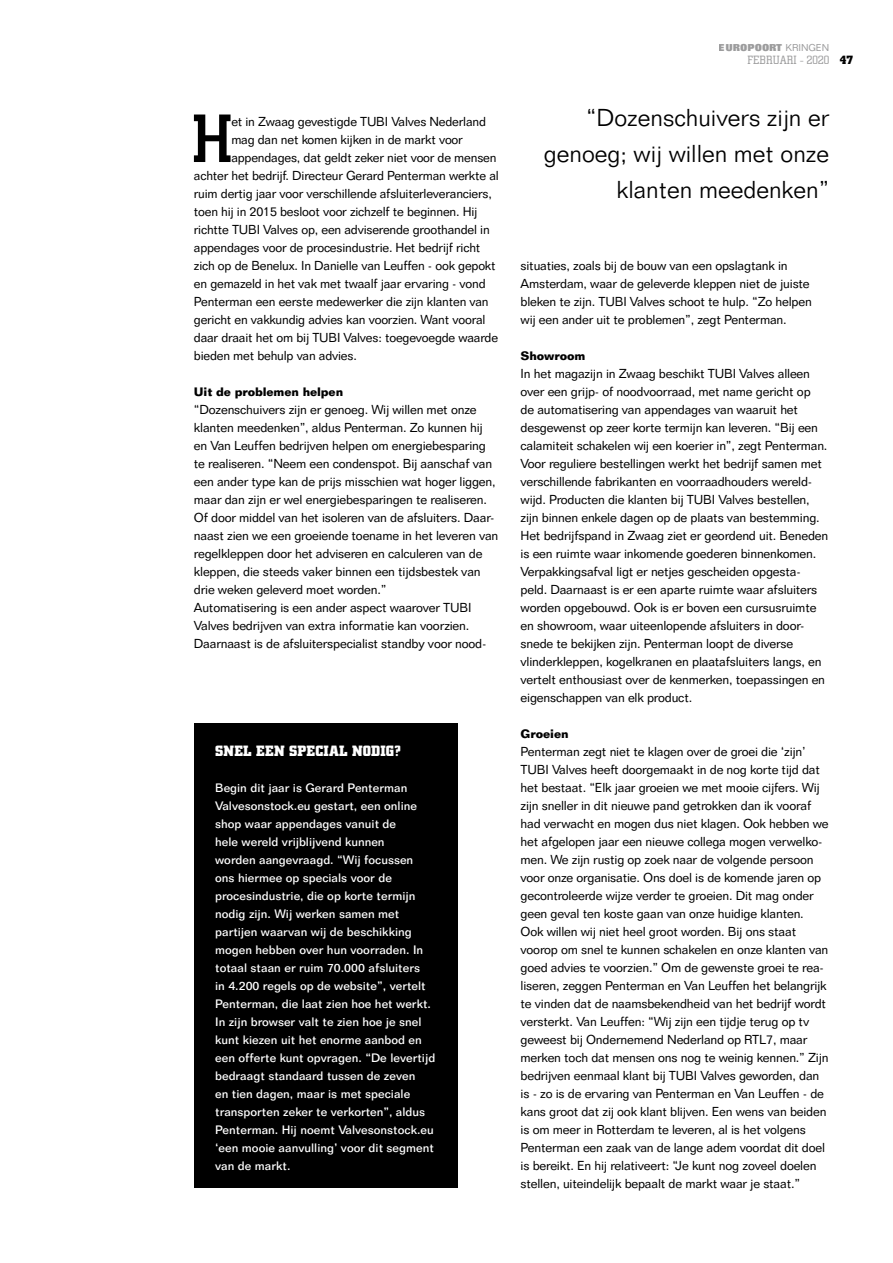
<style>
.page{position:relative;width:893px;height:1263px;background:#fff}
.page>*{position:absolute;margin:0;border:0;box-sizing:border-box;transform-origin:0 0}
.t1{font:500 68.4px "Square Slabserif 711 BT";color:#000}
.t2{font:300 24px/36px "Folio BT";color:#000;text-align:right}
.t3{font:700 15px "Square Slabserif 711 BT";letter-spacing:.01em;color:#fff}
.t4{font:12.75px/18px "Folio BT";letter-spacing:-.015em;color:#000}
.t5{font:500 12px/18px "Folio BT";color:#fff}
.t6{font:700 12px "Folio BT";letter-spacing:-.01em;color:#000}
.t7{font:300 12px "Square Slabserif 711 BT";letter-spacing:.01em;color:#9c9c9d}
.t8{font:800 9.75px "Folio BT";letter-spacing:-.01em;color:#9c9c9d}
.s1{font-weight:400}
.s2{font-weight:700;color:#000}
</style>
<div class="page">
<div style="left:194px;top:723px;width:263px;height:465px;background:#000"></div>
<h1 class="t1" style="left:192px;top:96px;width:41px">H</h1>
<p class="t4" style="left:231px;top:112px;width:256px">et in Zwaag gevestigde TUBI Valves Nederland</p>
<p class="t4" style="left:231px;top:130px;width:233px">mag dan net komen kijken in de markt voor</p>
<p class="t4" style="left:231px;top:148px;width:267px">appendages, dat geldt zeker niet voor de mensen</p>
<p class="t4" style="left:194px;top:166px;width:306px">achter het bedrijf. Directeur Gerard Penterman werkte al</p>
<p class="t4" style="left:194px;top:184px;width:300px">ruim dertig jaar voor verschillende afsluiterleveranciers,</p>
<p class="t4" style="left:194px;top:202px;width:285px">toen hij in 2015 besloot voor zichzelf te beginnen. Hij</p>
<p class="t4" style="left:194px;top:220px;width:297px">richtte TUBI Valves op, een adviserende groothandel in</p>
<p class="t4" style="left:194px;top:238px;width:288px">appendages voor de procesindustrie. Het bedrijf richt</p>
<p class="t4" style="left:194px;top:256px;width:303px">zich op de Benelux. In Danielle van Leuffen - ook gepokt</p>
<p class="t4" style="left:194px;top:274px;width:293px">en gemazeld in het vak met twaalf jaar ervaring - vond</p>
<p class="t4" style="left:194px;top:292px;width:296px">Penterman een eerste medewerker die zijn klanten van</p>
<p class="t4" style="left:194px;top:310px;width:293px">gericht en vakkundig advies kan voorzien. Want vooral</p>
<p class="t4" style="left:194px;top:328px;width:306px">daar draait het om bij TUBI Valves: toegevoegde waarde</p>
<p class="t4" style="left:194px;top:346px;width:164px">bieden met behulp van advies.</p>
<p class="t6" style="left:194px;top:384px;width:151px">Uit de problemen helpen</p>
<p class="t4" style="left:194px;top:400px;width:306px">“Dozenschuivers zijn er genoeg. Wij willen met onze klanten meedenken”, aldus Penterman. Zo kunnen hij en Van Leuffen bedrijven helpen om energiebesparing te realiseren. “Neem een condenspot. Bij aanschaf van een ander type kan de prijs misschien wat hoger liggen, maar dan zijn er wel energiebesparingen te realiseren.<br>Of door middel van het isoleren van de afsluiters. Daar&shy;naast zien we een groeiende toename in het leveren van regelkleppen door het adviseren en calculeren van de kleppen, die steeds vaker binnen een tijdsbestek van drie weken geleverd moet worden.”<br>Automatisering is een ander aspect waarover TUBI Valves bedrijven van extra informatie kan voorzien.<br>Daarnaast is de afsluiterspecialist standby voor nood-</p>
<p class="t3" style="left:215px;top:742px;width:188px">SNEL EEN SPECIAL NODIG?</p>
<p class="t5" style="left:215px;top:779px;width:222px">Begin dit jaar is Gerard Penterman Valvesonstock.eu gestart, een online shop waar appendages vanuit de<br>hele wereld vrijblijvend kunnen<br>worden aangevraagd. “Wij focussen ons hiermee op specials voor de procesindustrie, die op korte termijn nodig zijn. Wij werken samen met partijen waarvan wij de beschikking mogen hebben over hun voorraden. In totaal staan er ruim 70.000 afsluiters<br>in 4.200 regels op de website”, vertelt Penterman, die laat zien hoe het werkt.<br>In zijn browser valt te zien hoe je snel kunt kiezen uit het enorme aanbod en een offerte kunt opvragen. “De levertijd bedraagt standaard tussen de zeven<br>en tien dagen, maar is met speciale transporten zeker te verkorten”, aldus Penterman. Hij noemt Valvesonstock.eu ‘een mooie aanvulling’ voor dit segment van de markt.</p>
<p class="t8" style="left:719px;top:41px;width:112px">EUROPOORT <span class="s1">KRINGEN</span></p>
<p class="t7" style="left:747px;top:53px;width:107px">FEBRUARI - 2020 <span class="s2">47</span></p>
<h2 class="t2" style="left:544px;top:99px;width:287px">“Dozenschuivers zijn er genoeg; wij willen met onze klanten meedenken”</h2>
<p class="t4" style="left:521px;top:256px;width:293px">situaties, zoals bij de bouw van een opslagtank in Amsterdam, waar de geleverde kleppen niet de juiste bleken te zijn. TUBI Valves schoot te hulp. “Zo helpen wij een ander uit te problemen”, zegt Penterman.</p>
<p class="t6" style="left:521px;top:348px;width:66px">Showroom</p>
<p class="t4" style="left:521px;top:364px;width:309px">In het magazijn in Zwaag beschikt TUBI Valves alleen over een grijp- of noodvoorraad, met name gericht op<br>de automatisering van appendages van waaruit het desgewenst op zeer korte termijn kan leveren. “Bij een calamiteit schakelen wij een koerier in”, zegt Penterman.<br>Voor reguliere bestellingen werkt het bedrijf samen met verschillende fabrikanten en voorraadhouders wereld&shy;wijd. Producten die klanten bij TUBI Valves bestellen, zijn binnen enkele dagen op de plaats van bestemming.<br>Het bedrijfspand in Zwaag ziet er geordend uit. Beneden is een ruimte waar inkomende goederen binnenkomen.<br>Verpakkingsafval ligt er netjes gescheiden opgesta&shy;peld. Daarnaast is er een aparte ruimte waar afsluiters worden opgebouwd. Ook is er boven een cursusruimte en showroom, waar uiteenlopende afsluiters in door&shy;snede te bekijken zijn. Penterman loopt de diverse vlinderkleppen, kogelkranen en plaatafsluiters langs, en vertelt enthousiast over de kenmerken, toepassingen en eigenschappen van elk product.</p>
<p class="t6" style="left:521px;top:726px;width:50px">Groeien</p>
<p class="t4" style="left:521px;top:742px;width:310px">Penterman zegt niet te klagen over de groei die ‘zijn’ TUBI Valves heeft doorgemaakt in de nog korte tijd dat het bestaat. “Elk jaar groeien we met mooie cijfers. Wij zijn sneller in dit nieuwe pand getrokken dan ik vooraf had verwacht en mogen dus niet klagen. Ook hebben we het afgelopen jaar een nieuwe collega mogen verwelko&shy;men. We zijn rustig op zoek naar de volgende persoon voor onze organisatie. Ons doel is de komende jaren op gecontroleerde wijze verder te groeien. Dit mag onder geen geval ten koste gaan van onze huidige klanten.<br>Ook willen wij niet heel groot worden. Bij ons staat voorop om snel te kunnen schakelen en onze klanten van goed advies te voorzien.” Om de gewenste groei te rea&shy;liseren, zeggen Penterman en Van Leuffen het belangrijk te vinden dat de naamsbekendheid van het bedrijf wordt versterkt. Van Leuffen: “Wij zijn een tijdje terug op tv geweest bij Ondernemend Nederland op RTL7, maar merken toch dat mensen ons nog te weinig kennen.” Zijn bedrijven eenmaal klant bij TUBI Valves geworden, dan is - zo is de ervaring van Penterman en Van Leuffen - de kans groot dat zij ook klant blijven. Een wens van beiden is om meer in Rotterdam te leveren, al is het volgens Penterman een zaak van de lange adem voordat dit doel is bereikt. En hij relativeert: “Je kunt nog zoveel doelen stellen, uiteindelijk bepaalt de markt waar je staat.”</p>
</div>
